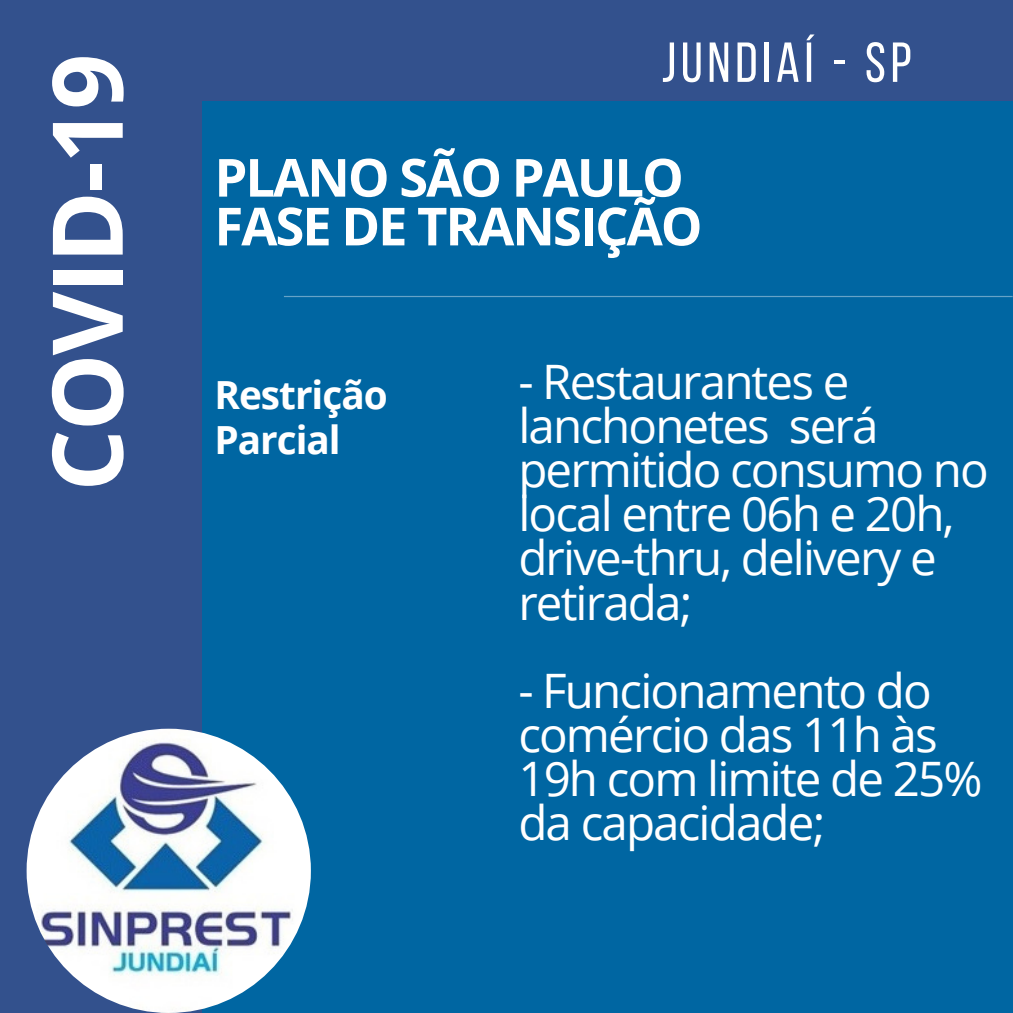
<style>
.page{position:relative;width:1013px;height:1013px;background:#fff}
.page>*{position:absolute;margin:0;border:0;box-sizing:border-box;transform-origin:0 0}
.t1{font:700 97.75px "Open Sans";letter-spacing:-.02em;color:#fff}
.t2{font:56.25px "Bebas Neue";letter-spacing:.085em;color:#fff}
.t3{font:700 52.5px "Open Sans";letter-spacing:-.04em;color:#fff}
.t4{font:47.5px/44px "Open Sans";letter-spacing:-.04em;color:#fff}
.t5{font:700 38.75px/45px "Open Sans";letter-spacing:-.025em;color:#fff}
</style>
<div class="page">
<div style="left:0;top:0;width:1012px;height:1012px;background:#33518d"></div>
<div style="left:202px;top:101px;width:810px;height:911px;background:#0066a2"></div>
<img style="left:27px;top:728px;width:284px;height:284px;border-radius:50%">
<svg style="left:284px;top:296px;width:728px;height:1px"></svg>
<p class="t1" style="left:18px;top:491px;width:439px;rotate:-90deg">COVID-19</p>
<p class="t2" style="left:661px;top:40px;width:251px">JUNDIAÍ - SP</p>
<p class="t3" style="left:214px;top:140px;width:471px">PLANO SÃO PAULO</p>
<p class="t3" style="left:214px;top:189px;width:489px">FASE DE TRANSIÇÃO</p>
<p class="t5" style="left:214px;top:371px;width:175px">Restrição<br>Parcial</p>
<p class="t4" style="left:518px;top:358px;width:472px">- Restaurantes e lanchonetes será permitido consumo no local entre 06h e 20h, drive-thru, delivery e retirada;</p>
<p class="t4" style="left:518px;top:667px;width:465px">- Funcionamento do comércio das 11h às<br>19h com limite de 25% da capacidade;</p>
</div>
